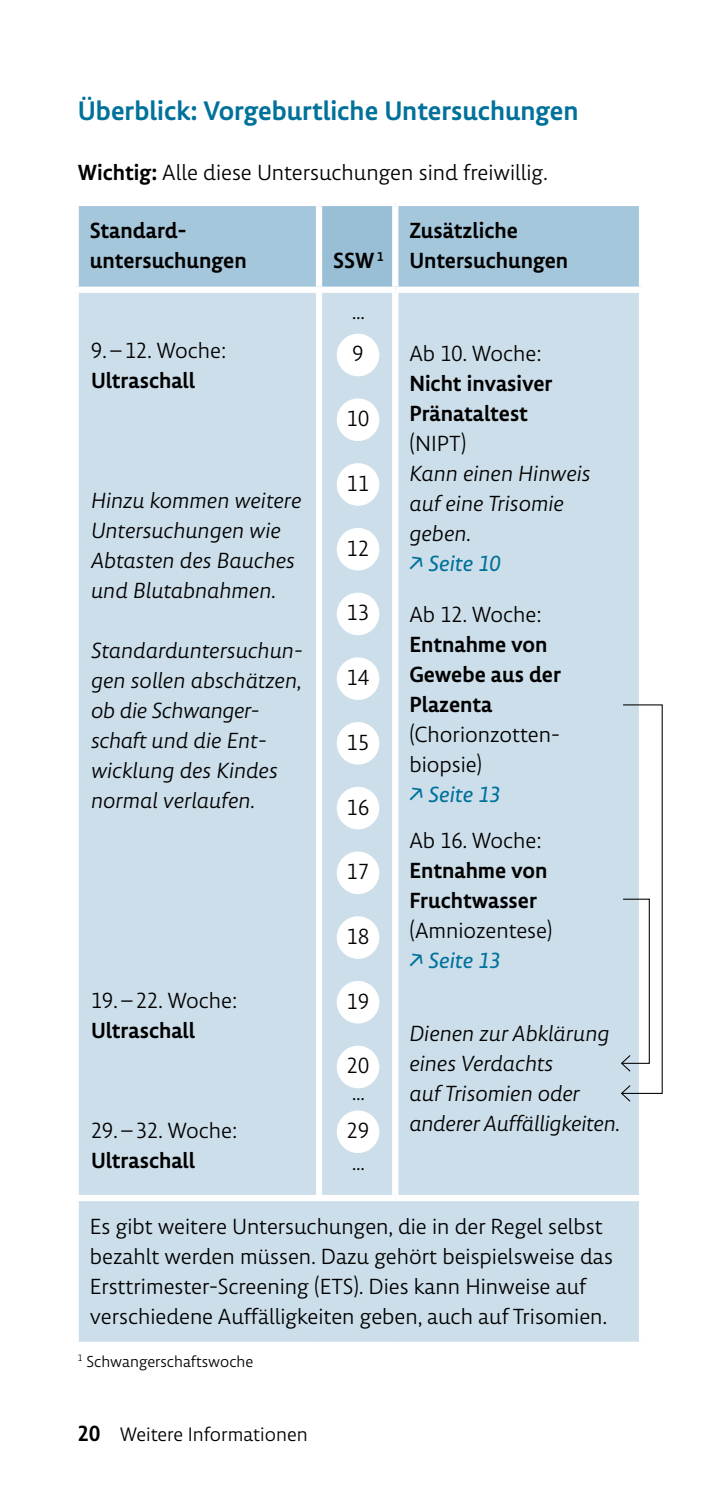
<style>
.page{position:relative;width:709px;height:1489px;background:#fff}
.page>*{position:absolute;margin:0;border:0;box-sizing:border-box;transform-origin:0 0}
.t1{font:500 27.5px "Lemon Sans Next";color:#00719b}
.t2{font:22.5px/30px "Lemon Sans Next S Light";color:#000}
.t3{font:italic 22.5px/30px "Lemon Sans Next S Light";color:#000}
.t4{font:500 22.5px/30px "Lemon Sans Next";color:#000}
.t5{font:20px "Lemon Sans Next S Light";color:#000}
.t6{font:16.25px "Lemon Sans Next S Light";color:#000}
.s1{font-family:"Lemon Sans Next";font-weight:500}
.s2{font-style:normal}
.s3{font-family:"Lemon Sans Next";font-weight:500;font-style:normal}
.s4{font-family:"Lemon Sans Next";color:#00719b}
.s5{font-family:"Lemon Sans Next";font-style:italic;color:#00719b}
.s6{font-family:"Lemon Sans Next";font-weight:500;font-size:22.5px}
</style>
<div class="page">
<div style="left:79px;top:206px;width:560px;height:80px;background:#a5c7db"></div>
<div style="left:319px;top:203px;width:76px;height:87px;background:#98bfd6"></div>
<div style="left:79px;top:293px;width:560px;height:1048px;background:#ccdeea"></div>
<div style="left:316px;top:206px;width:6px;height:80px;background:#fff"></div>
<div style="left:392px;top:206px;width:6px;height:80px;background:#fff"></div>
<div style="left:316px;top:293px;width:6px;height:901px;background:#fff"></div>
<div style="left:392px;top:293px;width:6px;height:901px;background:#fff"></div>
<div style="left:319px;top:286px;width:76px;height:7px;background:#fff"></div>
<div style="left:73px;top:1194px;width:246px;height:7px;background:#fff"></div>
<div style="left:319px;top:1194px;width:76px;height:7px;background:#fff"></div>
<div style="left:395px;top:1194px;width:250px;height:7px;background:#fff"></div>
<div style="left:319px;top:200px;width:76px;height:6px;background:#fff"></div>
<div style="left:337px;top:334px;width:42px;height:42px;background:#fff;border-radius:50%"></div>
<div style="left:337px;top:398px;width:42px;height:43px;background:#fff;border-radius:50%"></div>
<div style="left:337px;top:463px;width:42px;height:42px;background:#fff;border-radius:50%"></div>
<div style="left:337px;top:528px;width:42px;height:42px;background:#fff;border-radius:50%"></div>
<div style="left:337px;top:592px;width:42px;height:43px;background:#fff;border-radius:50%"></div>
<div style="left:337px;top:657px;width:42px;height:43px;background:#fff;border-radius:50%"></div>
<div style="left:337px;top:722px;width:42px;height:42px;background:#fff;border-radius:50%"></div>
<div style="left:337px;top:786px;width:42px;height:43px;background:#fff;border-radius:50%"></div>
<div style="left:337px;top:851px;width:42px;height:43px;background:#fff;border-radius:50%"></div>
<div style="left:337px;top:916px;width:42px;height:42px;background:#fff;border-radius:50%"></div>
<div style="left:337px;top:980px;width:42px;height:43px;background:#fff;border-radius:50%"></div>
<div style="left:337px;top:1045px;width:42px;height:43px;background:#fff;border-radius:50%"></div>
<div style="left:337px;top:1110px;width:42px;height:42px;background:#fff;border-radius:50%"></div>
<svg style="left:620px;top:703px;width:43px;height:399px"></svg>
<h2 class="t1" style="left:78px;top:94px;width:502px">Überblick: Vorgeburtliche Untersuchungen</h2>
<p class="t2" style="left:78px;top:157px;width:471px"><span class="s1">Wichtig:</span> Alle diese Untersuchungen sind freiwillig.</p>
<p class="t4" style="left:90px;top:216px;width:158px">Standard&shy;untersuchungen</p>
<p class="t4" style="left:409px;top:216px;width:160px">Zusätzliche<br>Untersuchungen</p>
<p class="t4" style="left:333px;top:245px;width:52px">SSW <sup>1</sup></p>
<p class="t2" style="left:91px;top:335px;width:137px">9.–12. Woche:<br><span class="s1">Ultraschall</span></p>
<p class="t3" style="left:91px;top:485px;width:212px">Hinzu kommen weitere<br>Untersuchungen wie<br>Abtasten des Bauches und Blutabnahmen.</p>
<p class="t3" style="left:91px;top:635px;width:214px">Standarduntersuchun&shy;gen sollen abschätzen, ob die Schwanger&shy;schaft und die Ent&shy;wicklung des Kindes normal verlaufen.</p>
<p class="t2" style="left:91px;top:985px;width:148px">19.–22. Woche:<br><span class="s1">Ultraschall</span></p>
<p class="t2" style="left:91px;top:1114px;width:148px">29.–32. Woche:<br><span class="s1">Ultraschall</span></p>
<p class="t2" style="left:352px;top:296px;width:15px">…</p>
<p class="t2" style="left:352px;top:339px;width:13px">9</p>
<p class="t2" style="left:347px;top:403px;width:24px">10</p>
<p class="t2" style="left:347px;top:468px;width:24px">11</p>
<p class="t2" style="left:347px;top:533px;width:24px">12</p>
<p class="t2" style="left:347px;top:597px;width:24px">13</p>
<p class="t2" style="left:347px;top:662px;width:24px">14</p>
<p class="t2" style="left:347px;top:727px;width:24px">15</p>
<p class="t2" style="left:347px;top:792px;width:24px">16</p>
<p class="t2" style="left:347px;top:856px;width:24px">17</p>
<p class="t2" style="left:347px;top:921px;width:24px">18</p>
<p class="t2" style="left:347px;top:986px;width:24px">19</p>
<p class="t2" style="left:347px;top:1050px;width:24px">20</p>
<p class="t2" style="left:352px;top:1077px;width:15px">…</p>
<p class="t2" style="left:347px;top:1115px;width:24px">29</p>
<p class="t2" style="left:352px;top:1146px;width:15px">…</p>
<p class="t3" style="left:409px;top:338px;width:183px"><span class="s2">Ab 10. Woche:<br></span><span class="s3">Nicht invasiver<br>Pränataltest<br></span><span class="s2">(NIPT)<br></span>Kann einen Hinweis auf eine Trisomie geben.<br><span class="s4">↗ Seite 10</span></p>
<p class="t2" style="left:409px;top:599px;width:153px">Ab 12. Woche:<br><span class="s1">Entnahme von<br>Gewebe aus der<br>Plazenta </span>(Chorionzotten&shy;biopsie)<br><span class="s5">↗ Seite 13</span></p>
<p class="t2" style="left:409px;top:825px;width:144px">Ab 16. Woche:<br><span class="s1">Entnahme von<br>Fruchtwasser </span>(Amniozentese) <span class="s5">↗ Seite 13</span></p>
<p class="t3" style="left:409px;top:1018px;width:212px">Dienen zur Abklärung eines Verdachts<br>auf Trisomien oder anderer Auffälligkeiten.</p>
<p class="t2" style="left:90px;top:1210px;width:524px">Es gibt weitere Untersuchungen, die in der Regel selbst bezahlt werden müssen. Dazu gehört beispielsweise das Erst trimester-Screening (ETS). Dies kann Hinweise auf verschiedene Auffälligkeiten geben, auch auf Trisomien.</p>
<p class="t6" style="left:78px;top:1351px;width:177px"><sup>1</sup> Schwangerschaftswoche</p>
<p class="t5" style="left:78px;top:1421px;width:231px"><span class="s6">20</span> Weitere Informationen</p>
</div>
